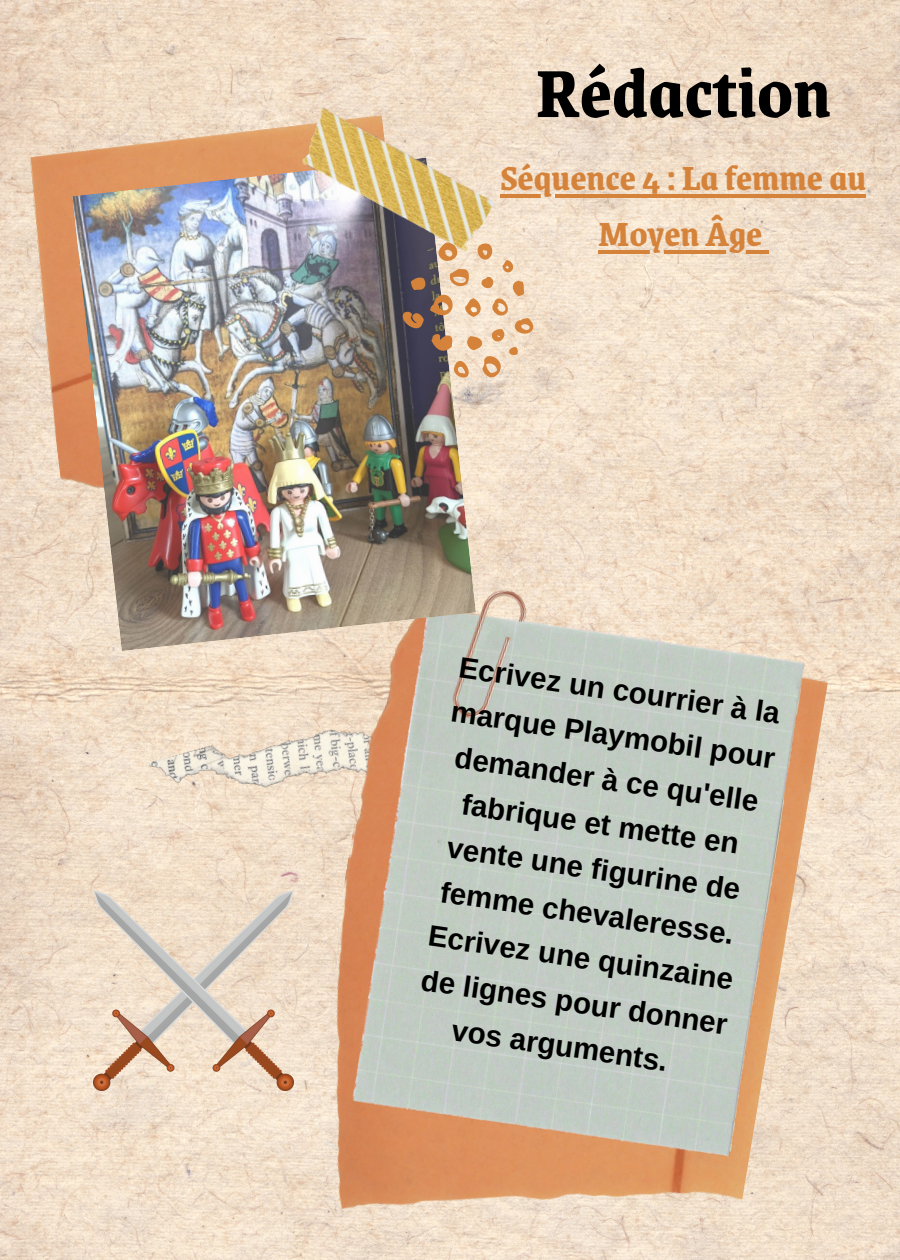
<style>
.page{position:relative;width:900px;height:1260px;background:#fff}
.page>*{position:absolute;margin:0;border:0;box-sizing:border-box;transform-origin:0 0}
.t1{font:700 75.25px "Grenze";color:#000}
.t2{font:700 37.75px/56.2px "Grenze";color:#d5833a;text-align:center}
.t3{font:700 29.5px/45px "Arimo";color:#000;text-align:center}
</style>
<div class="page">
<img style="left:0;top:0;width:900px;height:1260px">
<img style="left:22px;top:115px;width:272px;height:386px">
<img style="left:149px;top:651px;width:142px;height:213px">
<img style="left:291px;top:599px;width:539px;height:661px">
<img style="left:349px;top:579px;width:466px;height:584px">
<img style="left:72px;top:158px;width:404px;height:493px">
<svg style="left:398px;top:236px;width:139px;height:148px;background:#bfa896"></svg>
<img style="left:294px;top:106px;width:201px;height:149px">
<img style="left:93px;top:890px;width:201px;height:201px">
<hr style="left:500px;top:194px;width:366px;height:4px;background:#d5833a">
<svg style="left:598px;top:250px;width:164px;height:4px"></svg>
<svg style="left:762px;top:250px;width:7px;height:4px"></svg>
<h1 class="t1" style="left:536px;top:34px;width:297px">Rédaction</h1>
<p class="t2" style="left:500px;top:148px;width:367px">Séquence 4 : La femme au<br>Moyen Âge</p>
<p class="t3" style="left:462px;top:645px;width:326px;rotate:8deg">Ecrivez un courrier à la</p>
<p class="t3" style="left:456px;top:735px;width:311px;rotate:8deg">demander à ce qu'elle fabrique et mette en vente une figurine de femme chevaleresse.<br>Ecrivez une quinzaine de lignes pour donner vos arguments.</p>
<p class="t3" style="left:454px;top:690px;width:329px;rotate:8deg">marque Playmobil pour</p>
</div>
